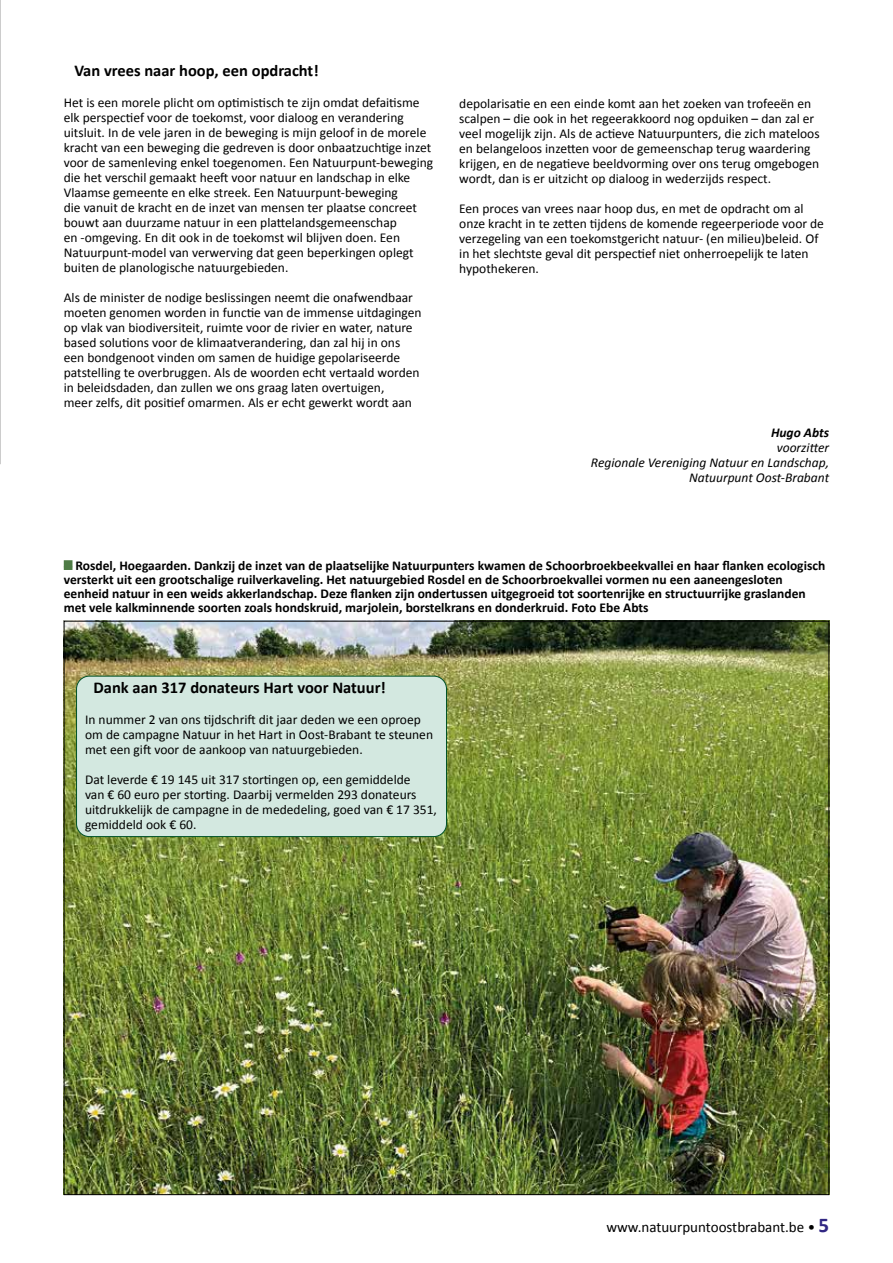
<style>
.page{position:relative;width:893px;height:1263px;background:#fff}
.page>*{position:absolute;margin:0;border:0;box-sizing:border-box;transform-origin:0 0}
.t1{font:700 16.5px "Calibri";color:#000}
.t2{font:15px "Calibri";color:#000}
.t3{font:13.5px/15px "Calibri";color:#000}
.t4{font:700 13.5px/14.2px "Calibri";color:#000}
.t5{font:italic 13.5px/15px "Calibri";color:#000;text-align:right}
.t6{font:italic 700 13.5px "Calibri";color:#000}
.s1{color:#4e7b45}
.s2{font-weight:700;font-size:21px;color:#312783}
</style>
<div class="page">
<div style="left:64px;top:560px;width:8px;height:10px;background:#4e7b45"></div>
<svg style="left:0;top:0;width:1px;height:464px"></svg>
<img style="left:66px;top:623px;width:761px;height:570px">
<div style="left:77px;top:676px;width:369px;height:160px;background:#d3e8e0;border-radius:13px"></div>
<div style="left:76px;top:676px;width:371px;height:161px;border:1px solid #005328;border-radius:13px"></div>
<p class="t1" style="left:74px;top:60px;width:246px">Van vrees naar hoop, een opdracht!</p>
<p class="t3" style="left:64px;top:95px;width:371px">Het is een morele plicht om optimistisch te zijn omdat defaitisme elk perspectief voor de toekomst, voor dialoog en verandering uitsluit. In de vele jaren in de beweging is mijn geloof in de morele kracht van een beweging die gedreven is door onbaatzuchtige inzet voor de samenleving enkel toegenomen. Een Natuurpunt-beweging die het verschil gemaakt heeft voor natuur en landschap in elke Vlaamse gemeente en elke streek. Een Natuurpunt-beweging<br>die vanuit de kracht en de inzet van mensen ter plaatse concreet bouwt aan duurzame natuur in een plattelandsgemeenschap<br>en -omgeving. En dit ook in de toekomst wil blijven doen. Een Natuurpunt-model van verwerving dat geen beperkingen oplegt buiten de planologische natuurgebieden.</p>
<p class="t3" style="left:64px;top:290px;width:359px">Als de minister de nodige beslissingen neemt die onafwendbaar moeten genomen worden in functie van de immense uitdagingen op vlak van biodiversiteit, ruimte voor de rivier en water, nature based solutions voor de klimaatverandering, dan zal hij in ons een bondgenoot vinden om samen de huidige gepolariseerde patstelling te overbruggen. Als de woorden echt vertaald worden in beleidsdaden, dan zullen we ons graag laten overtuigen,<br>meer zelfs, dit positief omarmen. Als er echt gewerkt wordt aan</p>
<p class="t3" style="left:459px;top:95px;width:362px">depolarisatie en een einde komt aan het zoeken van trofeeën en scalpen – die ook in het regeerakkoord nog opduiken – dan zal er veel mogelijk zijn. Als de actieve Natuurpunters, die zich mateloos en belangeloos inzetten voor de gemeenschap terug waardering krijgen, en de negatieve beeldvorming over ons terug omgebogen wordt, dan is er uitzicht op dialoog in wederzijds respect.</p>
<p class="t3" style="left:459px;top:200px;width:366px">Een proces van vrees naar hoop dus, en met de opdracht om al onze kracht in te zetten tijdens de komende regeerperiode voor de verzegeling van een toekomstgericht natuur- (en milieu)beleid. Of in het slechtste geval dit perspectief niet onherroepelijk te laten hypothekeren.</p>
<p class="t6" style="left:771px;top:424px;width:60px">Hugo Abts</p>
<p class="t5" style="left:591px;top:439px;width:240px">voorzitter<br>Regionale Vereniging Natuur en Landschap,<br>Natuurpunt Oost-Brabant</p>
<p class="t4" style="left:64px;top:557px;width:763px"><span class="s1">--</span> Rosdel, Hoegaarden. Dankzij de inzet van de plaatselijke Natuurpunters kwamen de Schoorbroekbeekvallei en haar flanken ecologisch versterkt uit een grootschalige ruilverkaveling. Het natuurgebied Rosdel en de Schoorbroekvallei vormen nu een aaneengesloten eenheid natuur in een weids akkerlandschap. Deze flanken zijn ondertussen uitgegroeid tot soortenrijke en structuurrijke graslanden met vele kalkminnende soorten zoals hondskruid, marjolein, borstelkrans en donderkruid. Foto Ebe Abts</p>
<p class="t1" style="left:94px;top:677px;width:294px">Dank aan 317 donateurs Hart voor Natuur!</p>
<p class="t3" style="left:85px;top:711px;width:350px">In nummer 2 van ons tijdschrift dit jaar deden we een oproep om de campagne Natuur in het Hart in Oost-Brabant te steunen met een gift voor de aankoop van natuurgebieden.</p>
<p class="t3" style="left:85px;top:771px;width:353px">Dat leverde € 19 145 uit 317 stortingen op, een gemiddelde<br>van € 60 euro per storting. Daarbij vermelden 293 donateurs uitdrukkelijk de campagne in de mededeling, goed van € 17 351, gemiddeld ook € 60.</p>
<p class="t2" style="left:606px;top:1218px;width:224px">www.natuurpuntoostbrabant.be • <span class="s2">5</span></p>
</div>
